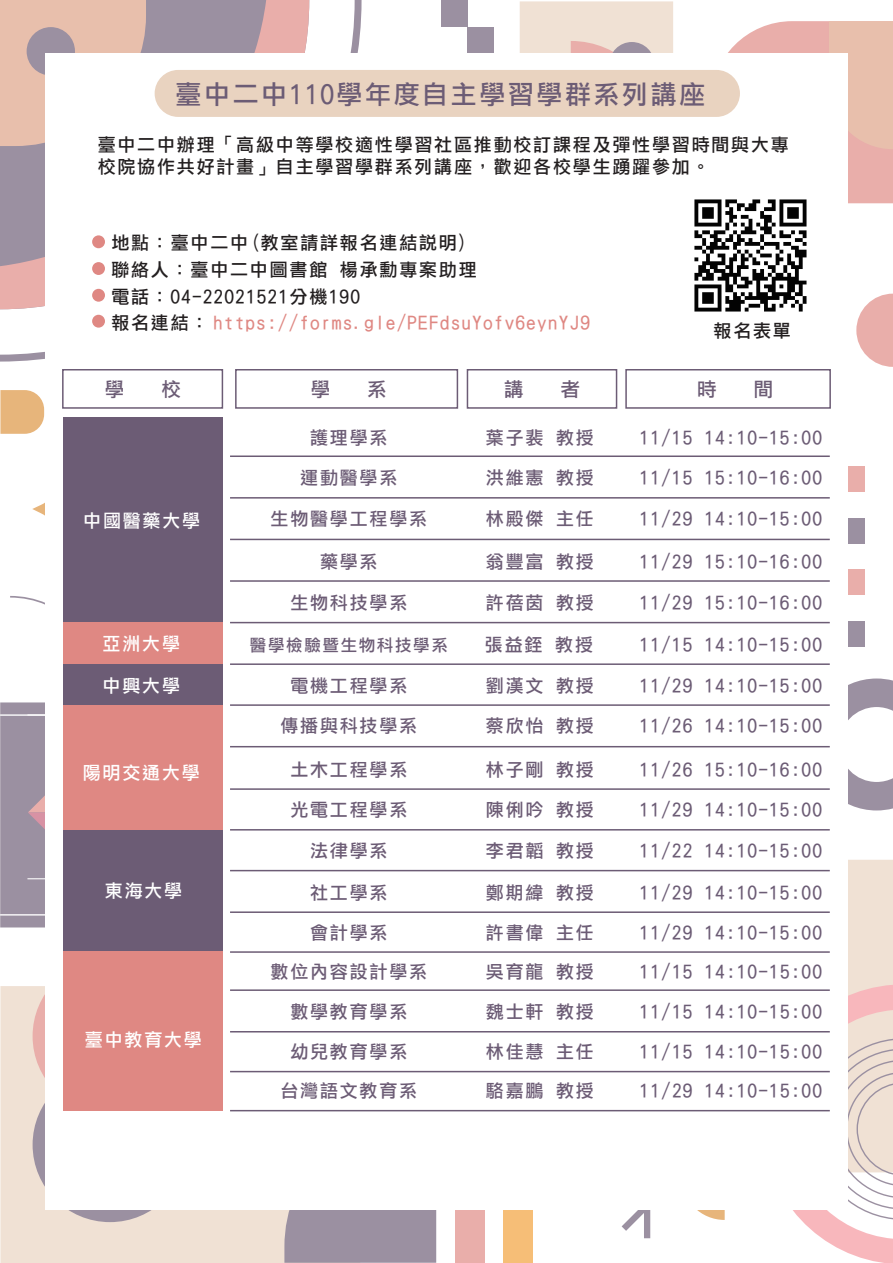
<style>
.page{position:relative;width:893px;height:1263px;background:#fff}
.page>*{position:absolute;margin:0;border:0;box-sizing:border-box;transform-origin:0 0}
.t1{font:25.95px "DF Li Hei Md WIN BF";letter-spacing:.1em;color:#6c5c75}
.t2{font:19.5px "DF Li Hei Md WIN BF";color:#6c5c75}
.t3{font:18px "DF Li Hei Md WIN BF";letter-spacing:.1em;color:#6c5c75}
.t4{font:18px/26.4px "DF Li Hei Md WIN BF";letter-spacing:.1em;color:#231f20}
.t5{font:18px "DF Li Hei Md WIN BF";letter-spacing:.1em;color:#fff}
.t6{font:16.5px "DF Li Hei Md WIN BF";letter-spacing:.1em;color:#6c5c75}
.s1{color:#df8883}
</style>
<div class="page">
<svg style="left:0;top:0;width:362px;height:362px"></svg>
<svg style="left:0;top:0;width:309px;height:309px;background:#b199a4"></svg>
<div style="left:0;top:0;width:146px;height:146px;background:#e8bfac"></div>
<div style="left:27px;top:27px;width:48px;height:48px;background:#9b90a1;border-radius:24px"></div>
<div style="left:467px;top:27px;width:27px;height:26px;background:#9b90a1"></div>
<div style="left:441px;top:0;width:26px;height:27px;background:#9b90a1"></div>
<svg style="left:728px;top:21px;width:165px;height:182px;background:#e9bbaf"></svg>
<svg style="left:520px;top:1px;width:153px;height:52px;background:#ecdbd0"></svg>
<svg style="left:856px;top:294px;width:37px;height:73px"></svg>
<div style="left:0;top:986px;width:284px;height:277px;background:#f0e1d4"></div>
<svg style="left:33px;top:1067px;width:154px;height:155px"></svg>
<div style="left:33px;top:959px;width:154px;height:154px;background:#e9aeaa;border-radius:50%"></div>
<div style="left:284px;top:1210px;width:152px;height:53px;background:#9b90a1"></div>
<div style="left:455px;top:1113px;width:29px;height:150px;background:#e9aeaa"></div>
<div style="left:503px;top:1113px;width:29px;height:150px;background:#f6be77"></div>
<svg style="left:0;top:390px;width:44px;height:44px;background:#e9bc88"></svg>
<svg style="left:10px;top:502px;width:35px;height:103px"></svg>
<svg style="left:0;top:702px;width:45px;height:225px"></svg>
<svg style="left:0;top:714px;width:45px;height:202px;background:#9f92a3"></svg>
<div style="left:848px;top:860px;width:45px;height:125px;background:#f0e1d4"></div>
<svg style="left:848px;top:678px;width:45px;height:132px"></svg>
<svg style="left:793px;top:985px;width:100px;height:278px"></svg>
<div style="left:839px;top:569px;width:26px;height:26px;background:#e9aeaa"></div>
<div style="left:839px;top:621px;width:26px;height:26px;background:#9b90a1"></div>
<div style="left:839px;top:466px;width:26px;height:26px;background:#e9aeaa"></div>
<div style="left:839px;top:518px;width:26px;height:25px;background:#9b90a1"></div>
<svg style="left:697px;top:1210px;width:28px;height:10px"></svg>
<svg style="left:621px;top:1210px;width:29px;height:28px"></svg>
<div style="left:45px;top:53px;width:803px;height:1156px;background:#fff"></div>
<div style="left:63px;top:417px;width:159px;height:206px;background:#6c5c75"></div>
<div style="left:62px;top:369px;width:161px;height:40px;border:2px solid #6c5c75"></div>
<div style="left:235px;top:369px;width:223px;height:40px;border:2px solid #6c5c75"></div>
<div style="left:467px;top:369px;width:150px;height:40px;border:2px solid #6c5c75"></div>
<div style="left:63px;top:623px;width:159px;height:41px;background:#df8883"></div>
<div style="left:63px;top:664px;width:159px;height:42px;background:#6c5c75"></div>
<div style="left:92px;top:235px;width:13px;height:13px;background:#df8883;border-radius:50%"></div>
<div style="left:92px;top:262px;width:13px;height:13px;background:#df8883;border-radius:50%"></div>
<div style="left:92px;top:289px;width:13px;height:13px;background:#df8883;border-radius:50%"></div>
<div style="left:625px;top:369px;width:206px;height:40px;border:2px solid #6c5c75"></div>
<div style="left:92px;top:315px;width:13px;height:13px;background:#df8883;border-radius:50%"></div>
<hr style="left:230px;top:455px;width:600px;height:2px;background:#6c5c75">
<hr style="left:230px;top:497px;width:600px;height:2px;background:#6c5c75">
<hr style="left:230px;top:539px;width:600px;height:1px;background:#6c5c75">
<hr style="left:230px;top:580px;width:600px;height:2px;background:#6c5c75">
<hr style="left:230px;top:622px;width:600px;height:1px;background:#6c5c75">
<hr style="left:230px;top:704px;width:600px;height:2px;background:#6c5c75">
<hr style="left:230px;top:746px;width:600px;height:1px;background:#6c5c75">
<div style="left:63px;top:705px;width:159px;height:125px;background:#df8883"></div>
<hr style="left:230px;top:788px;width:600px;height:2px;background:#6c5c75">
<hr style="left:230px;top:829px;width:600px;height:1px;background:#6c5c75">
<div style="left:63px;top:830px;width:159px;height:123px;background:#6c5c75"></div>
<hr style="left:230px;top:870px;width:600px;height:1px;background:#6c5c75">
<hr style="left:230px;top:911px;width:600px;height:2px;background:#6c5c75">
<hr style="left:230px;top:951px;width:600px;height:2px;background:#6c5c75">
<div style="left:63px;top:951px;width:159px;height:159px;background:#df8883"></div>
<hr style="left:230px;top:989px;width:600px;height:2px;background:#6c5c75">
<hr style="left:230px;top:1031px;width:600px;height:1px;background:#6c5c75">
<hr style="left:230px;top:1071px;width:600px;height:1px;background:#6c5c75">
<hr style="left:230px;top:1110px;width:600px;height:1px;background:#6c5c75">
<hr style="left:230px;top:663px;width:600px;height:2px;background:#6c5c75">
<div style="left:155px;top:70px;width:585px;height:47px;background:#e9d3c0;border-radius:23px"></div>
<img style="left:694px;top:199px;width:113px;height:113px">
<h1 class="t1" style="left:176px;top:81px;width:531px">臺中二中110學年度自主學習學群系列講座</h1>
<p class="t4" style="left:98px;top:134px;width:693px;line-height:21.6px">臺中二中辦理「高級中等學校適性學習社區推動校訂課程及彈性學習時間與大專校院協作共好計畫」自主學習學群系列講座，歡迎各校學生踴躍參加。</p>
<p class="t4" style="left:111px;top:230px;width:480px">地點：臺中二中(教室請詳報名連結說明)<br>聯絡人：臺中二中圖書館 楊承勳專案助理<br>電話：04-22021521分機190<br>報名連結： <span class="s1">https://forms.gle/PEFdsuYofv6eynYJ9</span></p>
<p class="t4" style="left:714px;top:317px;width:79px">報名表單</p>
<p class="t2" style="left:105px;top:380px;width:21px">學</p>
<p class="t2" style="left:162px;top:380px;width:21px">校</p>
<p class="t2" style="left:311px;top:380px;width:21px">學</p>
<p class="t2" style="left:367px;top:380px;width:21px">系</p>
<p class="t2" style="left:504px;top:380px;width:21px">講</p>
<p class="t2" style="left:561px;top:380px;width:21px">者</p>
<p class="t2" style="left:697px;top:380px;width:21px">時</p>
<p class="t2" style="left:754px;top:380px;width:21px">間</p>
<p class="t3" style="left:310px;top:428px;width:79px">護理學系</p>
<p class="t3" style="left:486px;top:428px;width:109px">葉子裴 教授</p>
<p class="t3" style="left:640px;top:428px;width:183px">11/15 14:10-15:00</p>
<p class="t5" style="left:83px;top:511px;width:118px">中國醫藥大學</p>
<p class="t5" style="left:103px;top:634px;width:79px">亞洲大學</p>
<p class="t5" style="left:103px;top:677px;width:79px">中興大學</p>
<p class="t3" style="left:300px;top:469px;width:99px">運動醫學系</p>
<p class="t3" style="left:486px;top:469px;width:109px">洪維憲 教授</p>
<p class="t3" style="left:640px;top:469px;width:183px">11/15 15:10-16:00</p>
<p class="t3" style="left:271px;top:510px;width:158px">生物醫學工程學系</p>
<p class="t3" style="left:486px;top:510px;width:109px">林殿傑 主任</p>
<p class="t3" style="left:640px;top:510px;width:183px">11/29 14:10-15:00</p>
<p class="t3" style="left:320px;top:552px;width:59px">藥學系</p>
<p class="t3" style="left:486px;top:552px;width:109px">翁豐富 教授</p>
<p class="t3" style="left:640px;top:552px;width:183px">11/29 15:10-16:00</p>
<p class="t3" style="left:290px;top:594px;width:118px">生物科技學系</p>
<p class="t3" style="left:486px;top:594px;width:109px">許蓓茵 教授</p>
<p class="t3" style="left:640px;top:594px;width:183px">11/29 15:10-16:00</p>
<p class="t6" style="left:250px;top:637px;width:199px">醫學檢驗暨生物科技學系</p>
<p class="t3" style="left:485px;top:635px;width:109px">張益銍 教授</p>
<p class="t3" style="left:640px;top:635px;width:183px">11/15 14:10-15:00</p>
<p class="t3" style="left:290px;top:676px;width:118px">電機工程學系</p>
<p class="t3" style="left:486px;top:676px;width:109px">劉漢文 教授</p>
<p class="t3" style="left:640px;top:676px;width:183px">11/29 14:10-15:00</p>
<p class="t3" style="left:280px;top:716px;width:138px">傳播與科技學系</p>
<p class="t3" style="left:486px;top:716px;width:109px">蔡欣怡 教授</p>
<p class="t3" style="left:640px;top:716px;width:183px">11/26 14:10-15:00</p>
<p class="t5" style="left:83px;top:763px;width:118px">陽明交通大學</p>
<p class="t3" style="left:290px;top:760px;width:118px">土木工程學系</p>
<p class="t3" style="left:486px;top:760px;width:109px">林子剛 教授</p>
<p class="t3" style="left:640px;top:760px;width:183px">11/26 15:10-16:00</p>
<p class="t5" style="left:105px;top:881px;width:79px">東海大學</p>
<p class="t5" style="left:85px;top:1030px;width:118px">臺中教育大學</p>
<p class="t3" style="left:290px;top:801px;width:118px">光電工程學系</p>
<p class="t3" style="left:486px;top:801px;width:109px">陳俐吟 教授</p>
<p class="t3" style="left:640px;top:801px;width:183px">11/29 14:10-15:00</p>
<p class="t3" style="left:310px;top:842px;width:79px">法律學系</p>
<p class="t3" style="left:486px;top:842px;width:109px">李君韜 教授</p>
<p class="t3" style="left:640px;top:842px;width:183px">11/22 14:10-15:00</p>
<p class="t3" style="left:310px;top:883px;width:79px">社工學系</p>
<p class="t3" style="left:486px;top:883px;width:109px">鄭期緯 教授</p>
<p class="t3" style="left:640px;top:883px;width:183px">11/29 14:10-15:00</p>
<p class="t3" style="left:310px;top:923px;width:79px">會計學系</p>
<p class="t3" style="left:486px;top:923px;width:109px">許書偉 主任</p>
<p class="t3" style="left:640px;top:923px;width:183px">11/29 14:10-15:00</p>
<p class="t3" style="left:271px;top:963px;width:158px">數位內容設計學系</p>
<p class="t3" style="left:486px;top:963px;width:109px">吳育龍 教授</p>
<p class="t3" style="left:640px;top:963px;width:183px">11/15 14:10-15:00</p>
<p class="t3" style="left:290px;top:1003px;width:118px">數學教育學系</p>
<p class="t3" style="left:486px;top:1003px;width:109px">魏士軒 教授</p>
<p class="t3" style="left:640px;top:1003px;width:183px">11/15 14:10-15:00</p>
<p class="t3" style="left:290px;top:1043px;width:118px">幼兒教育學系</p>
<p class="t3" style="left:486px;top:1043px;width:109px">林佳慧 主任</p>
<p class="t3" style="left:640px;top:1043px;width:183px">11/15 14:10-15:00</p>
<p class="t3" style="left:280px;top:1082px;width:138px">台灣語文教育系</p>
<p class="t3" style="left:486px;top:1082px;width:109px">駱嘉鵬 教授</p>
<p class="t3" style="left:640px;top:1082px;width:183px">11/29 14:10-15:00</p>
</div>
